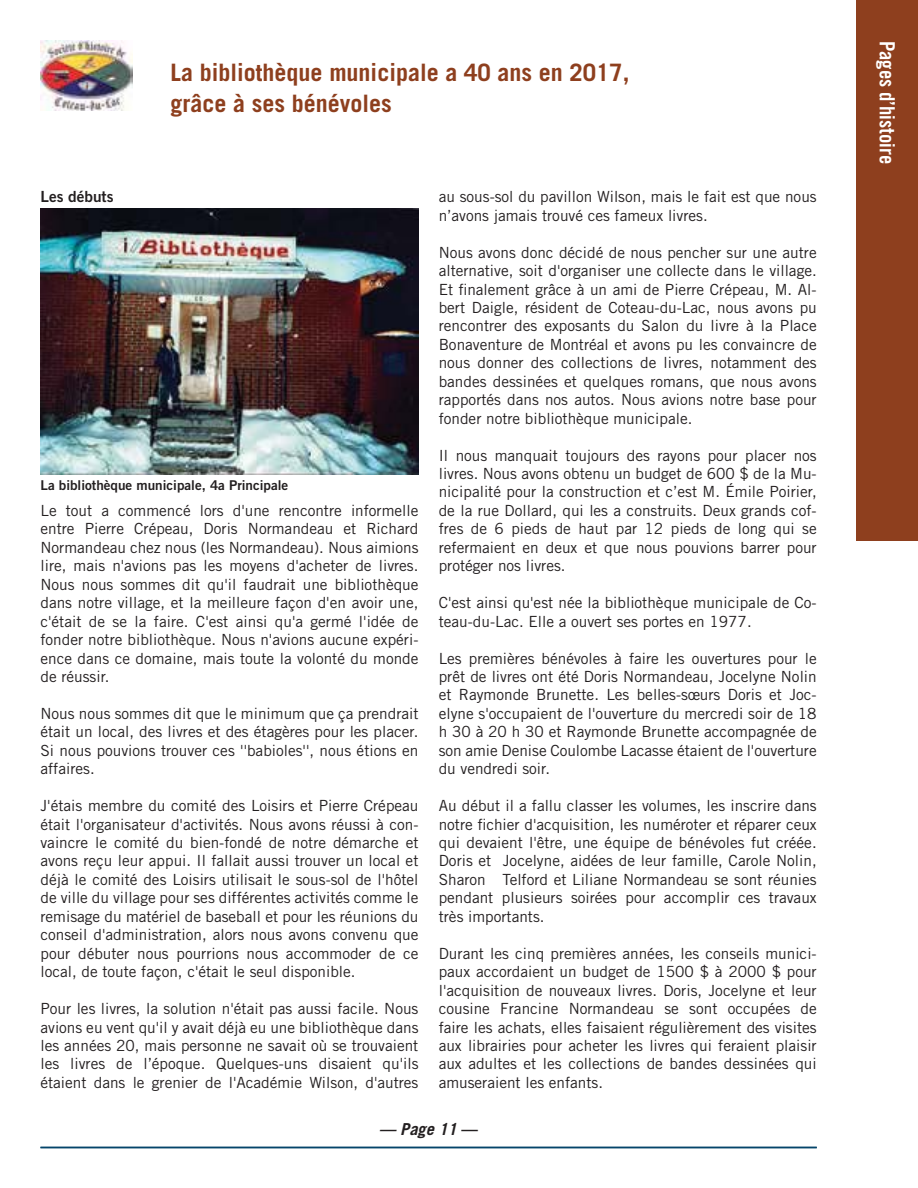
<style>
.page{position:relative;width:918px;height:1188px;background:#fff}
.page>*{position:absolute;margin:0;border:0;box-sizing:border-box;transform-origin:0 0}
.t1{font:700 24px/31.5px "Trade Gothic LT Std";color:#8e3f1e}
.t2{font:21px "Trade Gothic LT Std Bd Cn 20";color:#fff}
.t3{font:italic 700 16.5px "Trade Gothic LT Std";color:#231f20}
.t4{font:15.3px/18.5px "Trade Gothic LT Std";color:#231f20;text-align:justify}
.t5{font:15.3px "Trade Gothic LT Std Bd 2";color:#231f20}
.t6{font:13.5px "Trade Gothic LT Std Bd 2";color:#231f20}
.s1{font-style:normal}
</style>
<div class="page">
<hr style="left:40px;top:1147px;width:777px;height:1px;background:#05456a">
<img style="left:40px;top:40px;width:93px;height:71px">
<div style="left:857px;top:0;width:61px;height:540px;background:#8e3f1e"></div>
<img style="left:40px;top:208px;width:378px;height:267px">
<h1 class="t1" style="left:171px;top:57px;width:460px">La bibliothèque municipale a 40 ans en 2017, grâce à ses bénévoles</h1>
<p class="t5" style="left:41px;top:191px;width:75px">Les débuts</p>
<p class="t6" style="left:41px;top:481px;width:249px">La bibliothèque municipale, 4a Principale</p>
<p class="t4" style="left:41px;top:503px;width:380px">Le tout a commencé lors d'une rencontre informelle entre Pierre Crépeau, Doris Normandeau et Richard Normandeau chez nous (les Normandeau). Nous aimions lire, mais n'avions pas les moyens d'acheter de livres.<br>Nous nous sommes dit qu'il faudrait une bibliothèque dans notre village, et la meilleure façon d'en avoir une, c'était de se la faire. C'est ainsi qu'a germé l'idée de fonder notre bibliothèque. Nous n'avions aucune expéri&shy;ence dans ce domaine, mais toute la volonté du monde de réussir.</p>
<p class="t4" style="left:41px;top:706px;width:380px">Nous nous sommes dit que le minimum que ça prendrait était un local, des livres et des étagères pour les placer.<br>Si nous pouvions trouver ces ''babioles'', nous étions en affaires.</p>
<p class="t4" style="left:41px;top:798px;width:380px">J'étais membre du comité des Loisirs et Pierre Crépeau était l'organisateur d'activités. Nous avons réussi à con&shy;vaincre le comité du bien-fondé de notre démarche et avons reçu leur appui. Il fallait aussi trouver un local et déjà le comité des Loisirs utilisait le sous-sol de l'hôtel de ville du village pour ses différentes activités comme le remisage du matériel de baseball et pour les réunions du conseil d'administration, alors nous avons convenu que pour débuter nous pourrions nous accommoder de ce local, de toute façon, c'était le seul disponible.</p>
<p class="t4" style="left:41px;top:1001px;width:380px">Pour les livres, la solution n'était pas aussi facile. Nous avions eu vent qu'il y avait déjà eu une bibliothèque dans les années 20, mais personne ne savait où se trouvaient les livres de l’époque. Quelques-uns disaient qu'ils étaient dans le grenier de l'Académie Wilson, d'autres</p>
<p class="t4" style="left:439px;top:189px;width:379px">au sous-sol du pavillon Wilson, mais le fait est que nous n’avons jamais trouvé ces fameux livres.</p>
<p class="t4" style="left:439px;top:244px;width:380px">Nous avons donc décidé de nous pencher sur une autre alternative, soit d'organiser une collecte dans le village.<br>Et finalement grâce à un ami de Pierre Crépeau, M. Al&shy;bert Daigle, résident de Coteau-du-Lac, nous avons pu rencontrer des exposants du Salon du livre à la Place Bonaventure de Montréal et avons pu les convaincre de nous donner des collections de livres, notamment des bandes dessinées et quelques romans, que nous avons rapportés dans nos autos. Nous avions notre base pour fonder notre bibliothèque municipale.</p>
<p class="t4" style="left:439px;top:447px;width:380px">Il nous manquait toujours des rayons pour placer nos livres. Nous avons obtenu un budget de 600 $ de la Mu&shy;nicipalité pour la construction et c’est M. Émile Poirier, de la rue Dollard, qui les a construits. Deux grands cof&shy;fres de 6 pieds de haut par 12 pieds de long qui se refermaient en deux et que nous pouvions barrer pour protéger nos livres.</p>
<p class="t4" style="left:439px;top:595px;width:380px">C'est ainsi qu'est née la bibliothèque municipale de Co&shy;teau-du-Lac. Elle a ouvert ses portes en 1977.</p>
<p class="t4" style="left:439px;top:650px;width:380px">Les premières bénévoles à faire les ouvertures pour le prêt de livres ont été Doris Normandeau, Jocelyne Nolin et Raymonde Brunette. Les belles-sœurs Doris et Joc&shy;elyne s'occupaient de l'ouverture du mercredi soir de 18 h 30 à 20 h 30 et Raymonde Brunette accompagnée de son amie Denise Coulombe Lacasse étaient de l'ouverture du vendredi soir.</p>
<p class="t4" style="left:439px;top:798px;width:380px">Au début il a fallu classer les volumes, les inscrire dans notre fichier d'acquisition, les numéroter et réparer ceux qui devaient l'être, une équipe de bénévoles fut créée.<br>Doris et Jocelyne, aidées de leur famille, Carole Nolin, Sharon Telford et Liliane Normandeau se sont réunies pendant plusieurs soirées pour accomplir ces travaux très importants.</p>
<p class="t4" style="left:439px;top:945px;width:379px">Durant les cinq premières années, les conseils munici&shy;paux accordaient un budget de 1500 $ à 2000 $ pour l'acquisition de nouveaux livres. Doris, Jocelyne et leur cousine Francine Normandeau se sont occupées de faire les achats, elles faisaient régulièrement des visites aux librairies pour acheter les livres qui feraient plaisir aux adultes et les collections de bandes dessinées qui amuseraient les enfants.</p>
<p class="t3" style="left:379px;top:1120px;width:101px">— Page 11 <span class="s1">—</span></p>
<h2 class="t2" style="left:895px;top:40px;width:125px;rotate:90deg">Pages d’histoire</h2>
</div>
